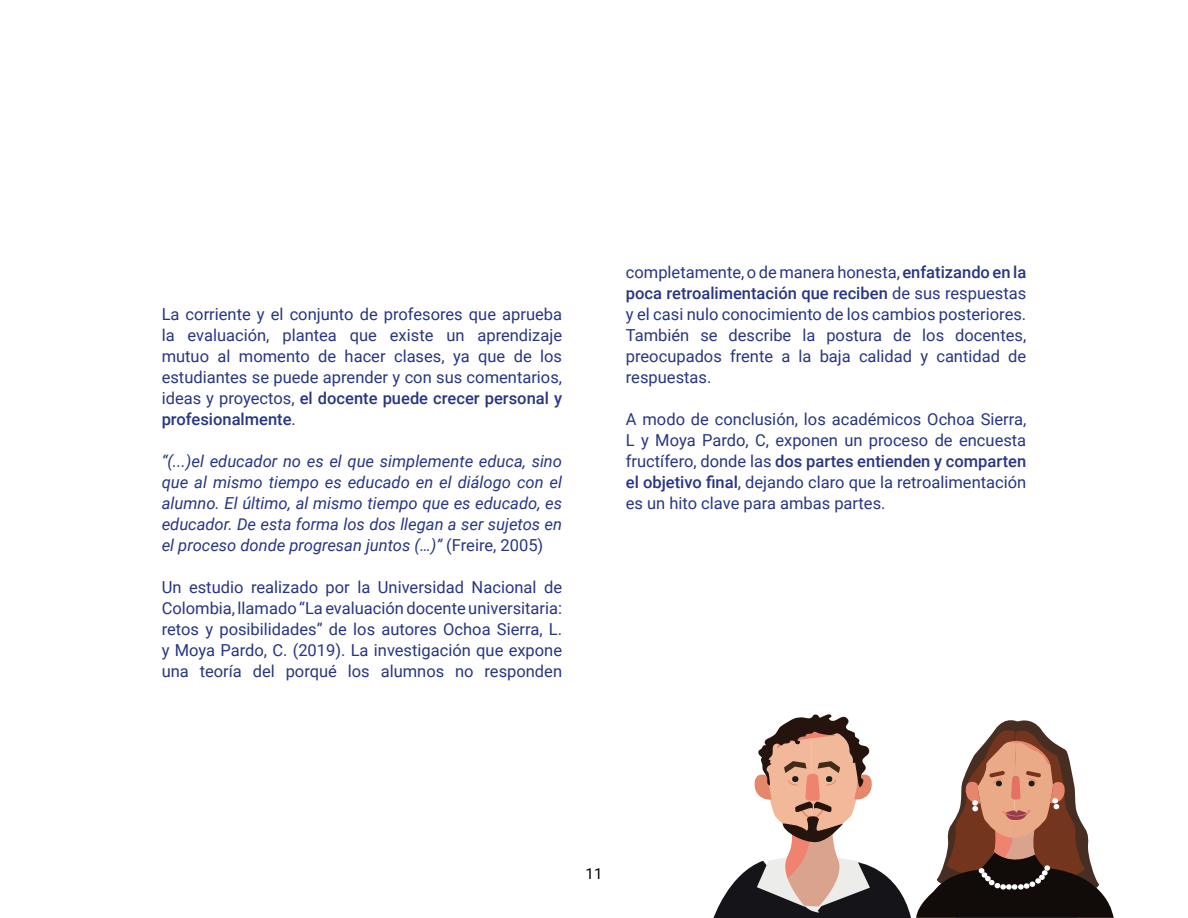
<style>
.page{position:relative;width:1188px;height:918px;background:#fff}
.page>*{position:absolute;margin:0;border:0;box-sizing:border-box;transform-origin:0 0}
.t1{font:16.5px/21px "Roboto";color:#283583;text-align:justify}
.t2{font:italic 16.5px/21px "Roboto";color:#283583;text-align:justify}
.t3{font:15px "Roboto";color:#000}
.s1{font-weight:500}
.s2{font-style:normal}
</style>
<div class="page">
<svg style="left:713px;top:714px;width:401px;height:204px"></svg>
<p class="t1" style="left:162px;top:303px;width:402px">La corriente y el conjunto de profesores que aprueba la evaluación, plantea que existe un aprendizaje mutuo al momento de hacer clases, ya que de los estudiantes se puede aprender y con sus comentarios, ideas y proyectos, <span class="s1">el docente puede crecer personal y profesionalmente</span>.</p>
<p class="t2" style="left:162px;top:450px;width:402px">“(...)el educador no es el que simplemente educa, sino que al mismo tiempo es educado en el diálogo con el alumno. El último, al mismo tiempo que es educado, es educador. De esta forma los dos llegan a ser sujetos en el proceso donde progresan juntos (…)” <span class="s2">(Freire, 2005)</span></p>
<p class="t1" style="left:162px;top:576px;width:402px">Un estudio realizado por la Universidad Nacional de Colombia, llamado “La evaluación docente universitaria: retos y posibilidades” de los autores Ochoa Sierra, L. y Moya Pardo, C. (2019). La investigación que expone una teoría del porqué los alumnos no responden</p>
<p class="t1" style="left:626px;top:261px;width:402px">completamente, o de manera honesta, <span class="s1">enfatizando en la poca retroalimentación que reciben</span> de sus respuestas y el casi nulo conocimiento de los cambios posteriores.<br>También se describe la postura de los docentes, preocupados frente a la baja calidad y cantidad de respuestas.</p>
<p class="t1" style="left:626px;top:408px;width:402px">A modo de conclusión, los académicos Ochoa Sierra, L y Moya Pardo, C, exponen un proceso de encuesta fructífero, donde las <span class="s1">dos partes entienden y comparten el objetivo final</span>, dejando claro que la retroalimentación es un hito clave para ambas partes.</p>
<p class="t3" style="left:586px;top:863px;width:18px">11</p>
</div>
